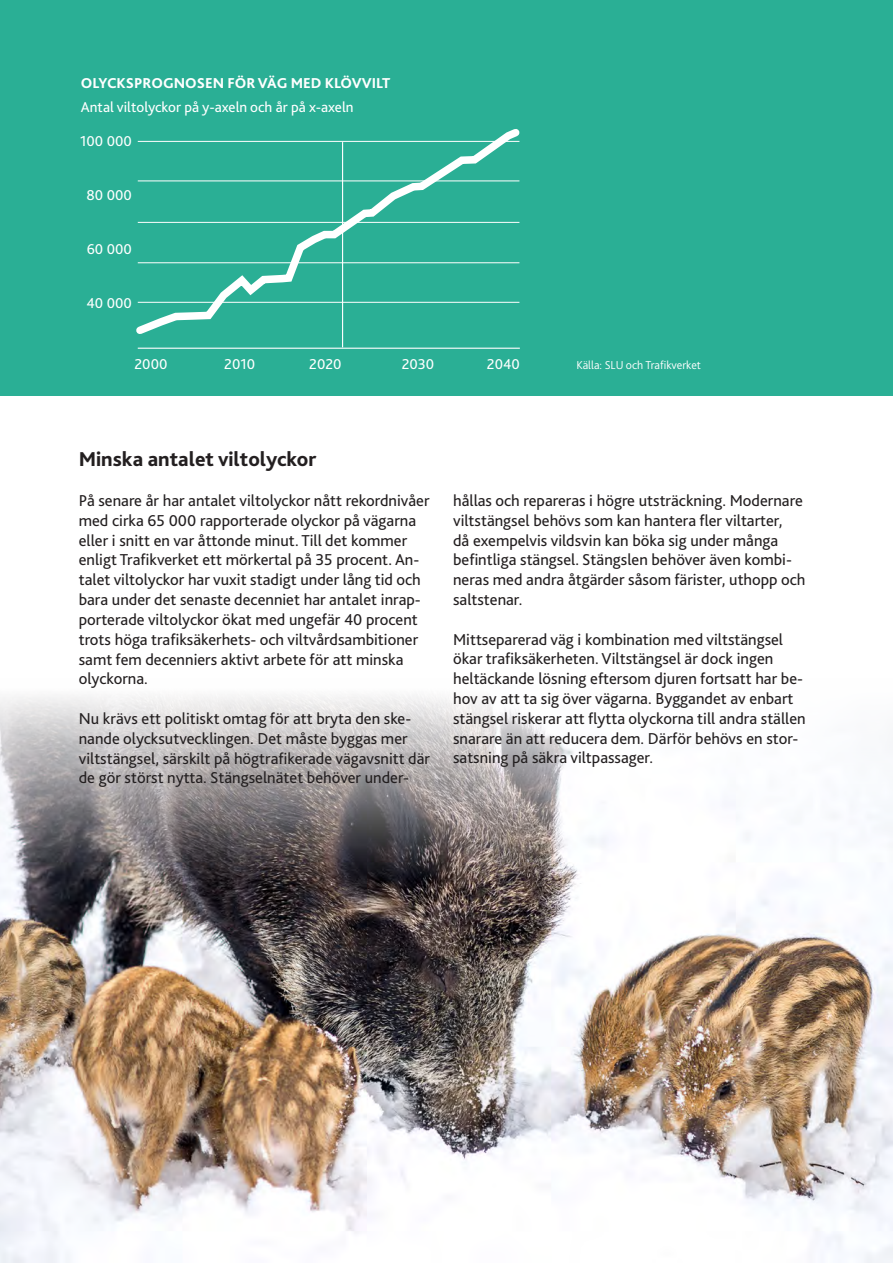
<style>
.page{position:relative;width:893px;height:1263px;background:#fff}
.page>*{position:absolute;margin:0;border:0;box-sizing:border-box;transform-origin:0 0}
.t1{font:800 21px "Bliss 2";color:#231f20}
.t2{font:16.5px/19.8px "Bliss 2";color:#231f20}
.t3{font:15px "Bliss 2";color:#fff}
.t4{font:800 15px "Bliss 2";color:#fff}
.t5{font:300 12px "Bliss 2";color:#fff}
</style>
<div class="page">
<img style="left:0;top:695px;width:893px;height:568px">
<div style="left:0;top:0;width:893px;height:395px;background:#2aaf95"></div>
<hr style="left:138px;top:348px;width:382px;height:1px;background:#fff">
<svg style="left:136px;top:129px;width:384px;height:211px"></svg>
<hr style="left:342px;top:142px;width:1px;height:205px;background:#fff">
<p class="t4" style="left:81px;top:73px;width:311px">OLYCKSPROGNOSEN FÖR VÄG MED KLÖVVILT</p>
<p class="t3" style="left:81px;top:97px;width:274px">Antal viltolyckor på y-axeln och år på x-axeln</p>
<p class="t3" style="left:80px;top:131px;width:53px">100 000</p>
<p class="t3" style="left:87px;top:185px;width:47px">80 000</p>
<p class="t3" style="left:87px;top:239px;width:46px">60 000</p>
<p class="t3" style="left:87px;top:293px;width:47px">40 000</p>
<p class="t3" style="left:135px;top:354px;width:34px">2000</p>
<p class="t3" style="left:224px;top:354px;width:32px">2010</p>
<p class="t3" style="left:309px;top:354px;width:34px">2020</p>
<p class="t3" style="left:402px;top:354px;width:34px">2030</p>
<p class="t3" style="left:487px;top:354px;width:34px">2040</p>
<p class="t5" style="left:576px;top:358px;width:126px">Källa: SLU och Trafikverket</p>
<p class="t1" style="left:79px;top:446px;width:239px">Minska antalet viltolyckor</p>
<p class="t2" style="left:79px;top:490px;width:352px">På senare år har antalet viltolyckor nått rekordnivåer med cirka 65 000 rapporterade olyckor på vägarna eller i snitt en var åttonde minut. Till det kommer enligt Trafikverket ett mörkertal på 35 procent. An&shy;talet viltolyckor har vuxit stadigt under lång tid och bara under det senaste decenniet har antalet inrap&shy;porterade viltolyckor ökat med ungefär 40 procent trots höga trafiksäkerhets- och viltvårdsambitioner samt fem decenniers aktivt arbete för att minska olyckorna.</p>
<p class="t2" style="left:79px;top:708px;width:353px">Nu krävs ett politiskt omtag för att bryta den ske&shy;nande olycksutvecklingen. Det måste byggas mer viltstängsel, särskilt på högtrafikerade vägavsnitt där de gör störst nytta. Stängselnätet behöver under-</p>
<p class="t2" style="left:453px;top:490px;width:354px">hållas och repareras i högre utsträckning. Modernare viltstängsel behövs som kan hantera fler viltarter,<br>då exempelvis vildsvin kan böka sig under många befintliga stängsel. Stängslen behöver även kombi&shy;neras med andra åtgärder såsom färister, uthopp och saltstenar.</p>
<p class="t2" style="left:453px;top:629px;width:354px">Mittseparerad väg i kombination med viltstängsel ökar trafiksäkerheten. Viltstängsel är dock ingen heltäckande lösning eftersom djuren fortsatt har be&shy;hov av att ta sig över vägarna. Byggandet av enbart stängsel riskerar att flytta olyckorna till andra ställen snarare än att reducera dem. Därför behövs en stor&shy;satsning på säkra viltpassager.</p>
</div>
